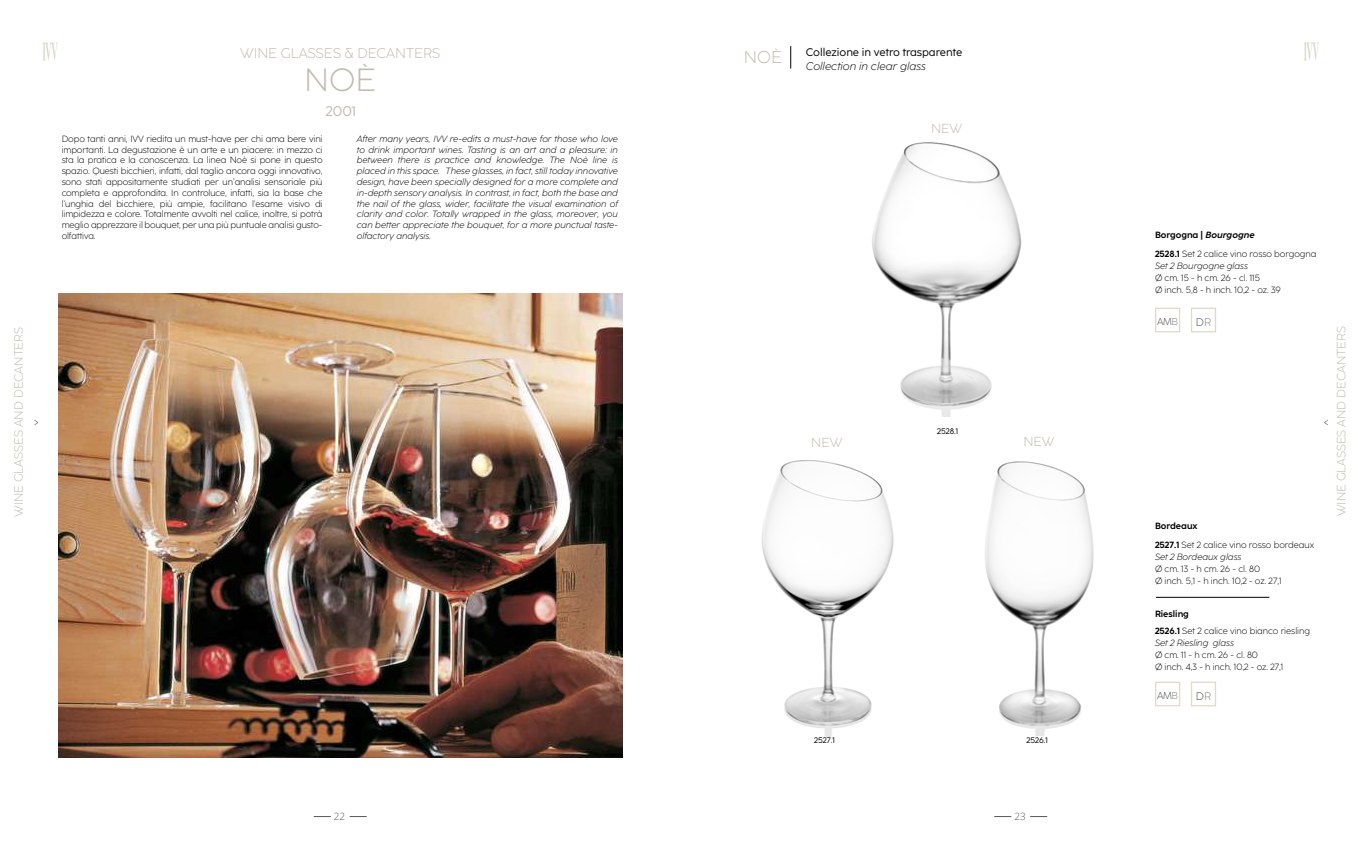
<style>
.page{position:relative;width:1361px;height:842px;background:#fff}
.page>*{position:absolute;margin:0;border:0;box-sizing:border-box;transform-origin:0 0}
.t1{font:300 32px "Coco Sharp";color:#c3bbb0}
.t2{font:300 17px "Coco Sharp";color:#c3bbb0}
.t3{font:300 14px "Coco Sharp";color:#c3bbb0}
.t4{font:14px "Coco Sharp";color:#c3bbb0}
.t5{font:300 13px "Coco Sharp";color:#c3bbb0}
.t6{font:300 12px "Coco Sharp";color:#c3bbb0}
.t7{font:11px "Coco Sharp";color:#000}
.t8{font:italic 300 11px "Coco Sharp";color:#000}
.t9{font:300 11px "Coco Sharp";color:#4d4d4f}
.t10{font:300 10px "Coco Sharp";letter-spacing:-.05em;color:#4d4d4f}
.t11{font:300 10px "Open Sans";color:#58595b}
.t12{font:300 9px/10.8px "Coco Sharp";color:#000}
.t13{font:italic 300 9px/10.8px "Coco Sharp";color:#000;text-align:justify}
.t14{font:700 9px "Coco Sharp";color:#000}
.t15{font:8px "Coco Sharp";color:#000}
.s1{font-style:italic}
.s2{font-weight:700}
.s3{color:#818386}
</style>
<div class="page">
<img style="left:872px;top:142px;width:150px;height:275px">
<img style="left:761px;top:460px;width:133px;height:276px">
<img style="left:985px;top:461px;width:109px;height:274px">
<img style="left:58px;top:293px;width:564px;height:465px">
<svg style="left:790px;top:46px;width:1px;height:23px"></svg>
<div style="left:1155px;top:308px;width:25px;height:24px;background:#fff;border:1px solid #e3d9ca"></div>
<div style="left:1191px;top:308px;width:25px;height:24px;background:#fff;border:1px solid #e3d9ca"></div>
<div style="left:1155px;top:682px;width:25px;height:24px;background:#fff;border:1px solid #e3d9ca"></div>
<div style="left:1191px;top:682px;width:25px;height:24px;background:#fff;border:1px solid #e3d9ca"></div>
<hr style="left:1156px;top:597px;width:113px;height:1px;background:#000">
<svg style="left:34px;top:420px;width:4px;height:5px"></svg>
<svg style="left:1324px;top:420px;width:4px;height:5px"></svg>
<svg style="left:314px;top:816px;width:17px;height:1px"></svg>
<svg style="left:350px;top:816px;width:17px;height:1px"></svg>
<svg style="left:994px;top:816px;width:17px;height:1px"></svg>
<svg style="left:1030px;top:816px;width:17px;height:1px"></svg>
<svg style="left:43px;top:43px;width:15px;height:18px"></svg>
<svg style="left:1304px;top:43px;width:15px;height:18px"></svg>
<h3 class="t3" style="left:240px;top:44px;width:11px">wine</h3>
<h3 class="t3" style="left:281px;top:44px;width:10px">glasses</h3>
<h3 class="t3" style="left:344px;top:44px;width:23px">&amp; decanters</h3>
<h1 class="t1" style="left:304px;top:59px;width:74px">no è</h1>
<h3 class="t4" style="left:326px;top:102px;width:32px">2001</h3>
<p class="t12" style="left:62px;top:133px;width:262px;text-align:justify">Dopo tanti anni, IVV riedita un must-have per chi ama bere vini importanti. La degustazione è un arte e un piacere: in mezzo ci sta la pratica e la conoscenza. La linea Noè si pone in questo spazio. Questi bicchieri, infatti, dal taglio ancora oggi innovativo, sono stati appositamente studiati per un’analisi sensoriale più completa e approfondita. In controluce, infatti, sia la base che l’unghia del bicchiere, più ampie, facilitano l’esame visivo di limpidezza e colore. Totalmente avvolti nel calice, inoltre, si potrà meglio apprezzare il bouquet, per una più puntuale analisi gusto&shy;olfattiva.</p>
<p class="t13" style="left:357px;top:133px;width:263px">After many years, IVV re-edits a must-have for those who love to drink important wines. Tasting is an art and a pleasure: in between there is practice and knowledge. The Noè line is placed in this space. These glasses, in fact, still today innovative design, have been specially designed for a more complete and in-depth sensory analysis. In contrast, in fact, both the base and the nail of the glass, wider, facilitate the visual examination of clarity and color. Totally wrapped in the glass, moreover, you can better appreciate the bouquet, for a more punctual taste&shy;olfactory analysis.</p>
<h2 class="t2" style="left:744px;top:47px;width:40px">NOè</h2>
<p class="t7" style="left:806px;top:45px;width:158px">Collezione in vetro trasparente</p>
<p class="t8" style="left:806px;top:59px;width:122px">Collection in clear glass</p>
<h3 class="t5" style="left:931px;top:120px;width:33px">NEW</h3>
<p class="t14" style="left:1155px;top:229px;width:101px">Borgogna | <span class="s1">Bourgogne</span></p>
<p class="t12" style="left:1155px;top:248px;width:163px;line-height:12px"><span class="s2">2528.1</span> Set 2 calice vino rosso borgogna<br><span class="s1">Set 2 Bourgogne glass</span></p>
<p class="t12" style="left:1155px;top:272px;width:127px;line-height:12px">Ø cm. 15 - h cm. 26 - cl. 115<br>Ø inch. 5,8 - h inch. 10,2 - oz. 39</p>
<p class="t10" style="left:1157px;top:315px;width:22px">AM<span class="s3">B</span></p>
<p class="t9" style="left:1196px;top:315px;width:17px">D<span class="s3">R</span></p>
<h3 class="t6" style="left:11px;top:517px;width:190px;rotate:-90deg">wineglassesanddecanters</h3>
<h3 class="t6" style="left:1333px;top:516px;width:190px;rotate:-90deg">wineglassesanddecanters</h3>
<p class="t15" style="left:937px;top:426px;width:23px">2528.1</p>
<h3 class="t5" style="left:811px;top:434px;width:33px">NEW</h3>
<h3 class="t5" style="left:1023px;top:433px;width:33px">NEW</h3>
<p class="t14" style="left:1155px;top:520px;width:44px">Bordeaux</p>
<p class="t12" style="left:1155px;top:539px;width:161px;line-height:12px"><span class="s2">2527.1</span> Set 2 calice vino rosso bordeaux<br><span class="s1">Set 2 Bordeaux glass</span></p>
<p class="t12" style="left:1155px;top:563px;width:128px;line-height:12px">Ø cm. 13 - h cm. 26 - cl. 80<br>Ø inch. 5,1 - h inch. 10,2 - oz. 27,1</p>
<p class="t14" style="left:1155px;top:608px;width:35px">Riesling</p>
<p class="t12" style="left:1155px;top:625px;width:157px;line-height:12px"><span class="s2">2526.1</span> Set 2 calice vino bianco riesling<br><span class="s1">Set 2 Riesling glass</span></p>
<p class="t12" style="left:1155px;top:649px;width:130px;line-height:12px">Ø cm. 11 - h cm. 26 - cl. 80<br>Ø inch. 4,3 - h inch. 10,2 - oz. 27,1</p>
<p class="t15" style="left:814px;top:735px;width:22px">2527.1</p>
<p class="t15" style="left:1026px;top:735px;width:23px">2526.1</p>
<p class="t11" style="left:334px;top:809px;width:13px">22</p>
<p class="t11" style="left:1014px;top:809px;width:13px">23</p>
<p class="t10" style="left:1157px;top:689px;width:22px">AM<span class="s3">B</span></p>
<p class="t9" style="left:1196px;top:689px;width:17px">D<span class="s3">R</span></p>
</div>
